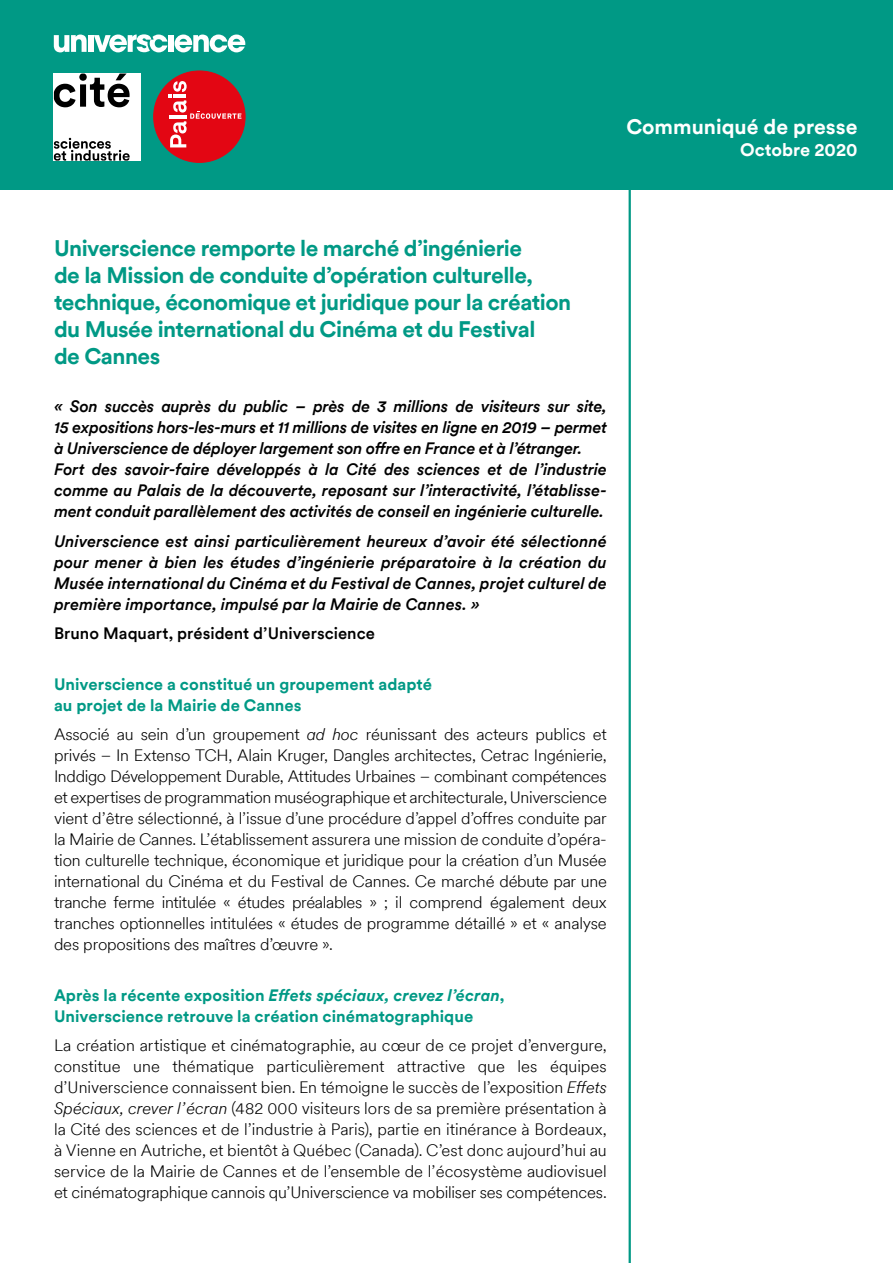
<style>
.page{position:relative;width:893px;height:1263px;background:#fff}
.page>*{position:absolute;margin:0;border:0;box-sizing:border-box;transform-origin:0 0}
.t1{font:700 22.5px/27px "CSI Circular TT";letter-spacing:-.025em;color:#009985}
.t2{font:700 21px "CSI Circular TT";color:#fff}
.t3{font:700 18px "CSI Circular TT";color:#fff}
.t4{font:300 16.5px/21px "CSI Circular TT";letter-spacing:-.01em;color:#000;text-align:justify}
.t5{font:italic 500 16.5px/21px "CSI Circular TT";letter-spacing:-.01em;color:#000}
.t6{font:700 16.5px/21px "CSI Circular TT";color:#009985}
.t7{font:500 16.5px "CSI Circular TT";color:#000}
.s1{font-style:italic}
</style>
<div class="page">
<hr style="left:629px;top:132px;width:2px;height:1131px;background:#009985">
<div style="left:0;top:0;width:893px;height:189px;background:#009985"></div>
<div style="left:154px;top:71px;width:91px;height:91px;background:#e30613;border-radius:50%"></div>
<svg style="left:169px;top:81px;width:72px;height:66px"></svg>
<svg style="left:54px;top:35px;width:33px;height:17px"></svg>
<div style="left:88px;top:35px;width:5px;height:17px;background:#fff"></div>
<div style="left:169px;top:35px;width:5px;height:17px;background:#fff"></div>
<svg style="left:175px;top:35px;width:70px;height:17px"></svg>
<svg style="left:94px;top:34px;width:73px;height:18px"></svg>
<div style="left:54px;top:74px;width:87px;height:87px;background:#fff"></div>
<svg style="left:54px;top:138px;width:76px;height:23px"></svg>
<svg style="left:54px;top:74px;width:76px;height:33px"></svg>
<p class="t2" style="left:626px;top:112px;width:233px">Communiqué de presse</p>
<p class="t3" style="left:740px;top:137px;width:119px">Octobre 2020</p>
<h1 class="t1" style="left:54px;top:234px;width:519px">Universcience remporte le marché d’ingénierie<br>de la Mission de conduite d’opération culturelle, technique, économique et juridique pour la création du Musée international du Cinéma et du Festival<br>de Cannes</h1>
<p class="t5" style="left:54px;top:395px;width:554px">« Son succès auprès du public – près de 3 millions de visiteurs sur site, 15 expositions hors-les-murs et 11 millions de visites en ligne en 2019 – permet à Universcience de déployer largement son offre en France et à l’étranger.<br>Fort des savoir-faire développés à la Cité des sciences et de l’industrie comme au Palais de la découverte, reposant sur l’interactivité, l’établisse&shy;ment conduit parallèlement des activités de conseil en ingénierie culturelle.</p>
<p class="t5" style="left:54px;top:529px;width:554px;text-align:justify">Universcience est ainsi particulièrement heureux d’avoir été sélectionné pour mener à bien les études d’ingénierie préparatoire à la création du Musée international du Cinéma et du Festival de Cannes, projet culturel de première importance, impulsé par la Mairie de Cannes. »</p>
<p class="t7" style="left:54px;top:622px;width:323px">Bruno Maquart, président d’Universcience</p>
<p class="t6" style="left:54px;top:673px;width:380px">Universcience a constitué un groupement adapté au projet de la Mairie de Cannes</p>
<p class="t4" style="left:54px;top:723px;width:554px">Associé au sein d’un groupement <span class="s1">ad hoc</span> réunissant des acteurs publics et privés – In Extenso TCH, Alain Kruger, Dangles architectes, Cetrac Ingénierie, Inddigo Développement Durable, Attitudes Urbaines – combinant compétences et expertises de programmation muséographique et architecturale, Universcience vient d’être sélectionné, à l’issue d’une procédure d’appel d’offres conduite par la Mairie de Cannes. L’établissement assurera une mission de conduite d’opéra&shy;tion culturelle technique, économique et juridique pour la création d’un Musée international du Cinéma et du Festival de Cannes. Ce marché débute par une tranche ferme intitulée « études préalables » ; il comprend également deux tranches optionnelles intitulées « études de programme détaillé » et « analyse des propositions des maîtres d’œuvre ».</p>
<p class="t6" style="left:54px;top:984px;width:452px">Après la récente exposition <span class="s1">Effets spéciaux, crevez l’écran</span>,<br>Universcience retrouve la création cinématographique</p>
<p class="t4" style="left:54px;top:1034px;width:554px">La création artistique et cinématographie, au cœur de ce projet d’envergure, constitue une thématique particulièrement attractive que les équipes d’Universcience connaissent bien. En témoigne le succès de l’exposition <span class="s1">Effets Spéciaux, crever l’écran</span> (482 000 visiteurs lors de sa première présentation à la Cité des sciences et de l’industrie à Paris), partie en itinérance à Bordeaux, à Vienne en Autriche, et bientôt à Québec (Canada). C’est donc aujourd’hui au service de la Mairie de Cannes et de l’ensemble de l’écosystème audiovisuel et cinématographique cannois qu’Universcience va mobiliser ses compétences.</p>
</div>
